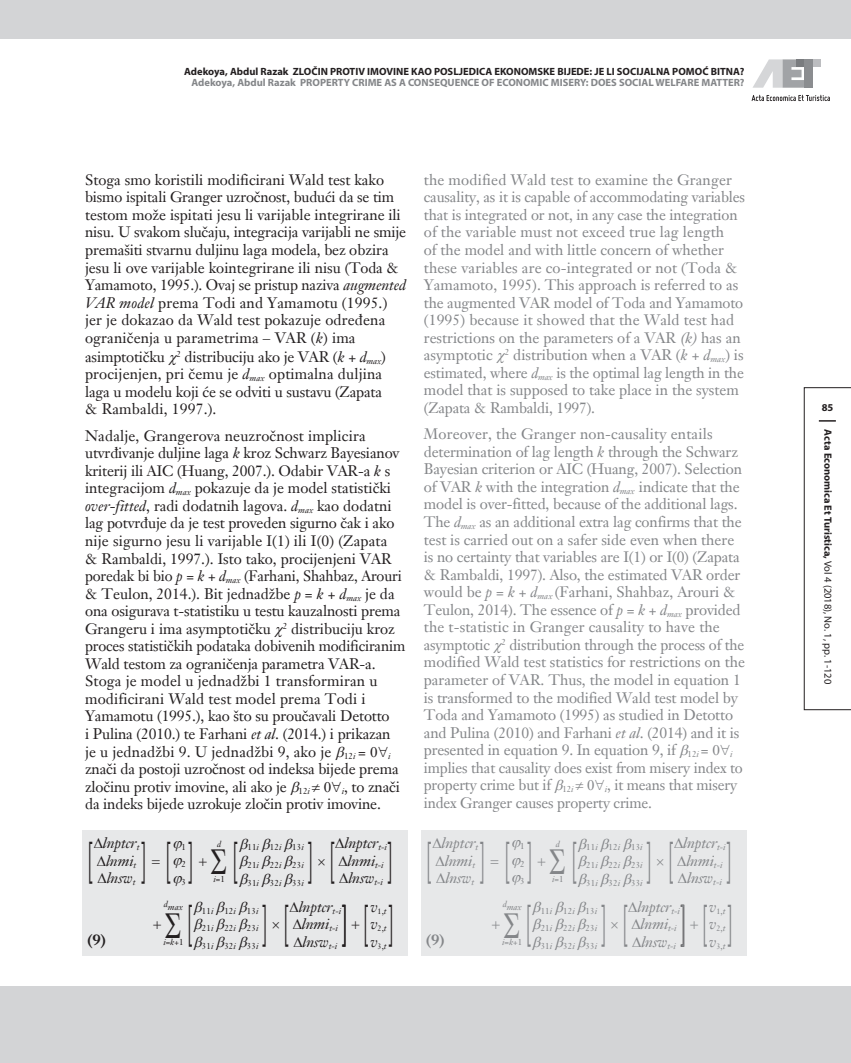
<style>
.page{position:relative;width:851px;height:1063px;background:#fff}
.page>*{position:absolute;margin:0;border:0;box-sizing:border-box;transform-origin:0 0}
.t1{font:15px/17.5px "Janson HR";letter-spacing:-.01em;color:#848689}
.t2{font:15px/17.5px "Janson HR";letter-spacing:-.01em;color:#231f20}
.t3{font:italic 15px/17.5px "Janson HR";color:#848689}
.t4{font:italic 15px/17.5px "Janson HR";color:#231f20}
.t5{font:700 15px "Janson HR";color:#848689}
.t6{font:700 15px "Janson HR";color:#231f20}
.t7{font:700 10.5px "Myriad Pro";color:#231f20}
.t8{font:700 10.5px "Myriad Pro";color:#848689}
.t9{font:8.7px/17.5px "Janson HR";letter-spacing:.01em;color:#848689;text-align:justify}
.t10{font:8.7px/17.5px "Janson HR";letter-spacing:.01em;color:#231f20;text-align:justify}
.t11{font:italic 8.7px "Janson HR";color:#848689}
.t12{font:italic 8.7px "Janson HR";color:#231f20}
.s1{font-style:italic}
.s2{font-weight:400}
</style>
<div class="page">
<div style="left:0;top:0;width:850px;height:38px;background:#d3d4d6"></div>
<div style="left:0;top:986px;width:850px;height:77px;background:#d3d4d6"></div>
<svg style="left:803px;top:387px;width:47px;height:323px"></svg>
<svg style="left:753px;top:59px;width:50px;height:29px"></svg>
<div style="left:803px;top:59px;width:9px;height:29px;background:#8b8d90"></div>
<div style="left:796px;top:59px;width:7px;height:8px;background:#7a7c7f"></div>
<div style="left:812px;top:59px;width:8px;height:8px;background:#bcbdc0"></div>
<svg style="left:751px;top:95px;width:78px;height:6px"></svg>
<div style="left:421px;top:831px;width:325px;height:125px;background:#e7e8e9"></div>
<div style="left:82px;top:831px;width:325px;height:125px;background:#e7e8e9"></div>
<p class="t7" style="left:184px;top:64px;width:562px">Adekoya, Abdul Razak ZLOČIN PROTIV IMOVINE KAO POSLJEDICA EKONOMSKE BIJEDE: JE LI SOCIJALNA POMOĆ BITNA?</p>
<p class="t8" style="left:191px;top:76px;width:554px">Adekoya, Abdul Razak PROPERTY CRIME AS A CONSEQUENCE OF ECONOMIC MISERY: DOES SOCIAL WELFARE MATTER?</p>
<p class="t2" style="left:85px;top:171px;width:322px">Stoga smo koristili modificirani Wald test kako bismo ispitali Granger uzročnost, budući da se tim testom može ispitati jesu li varijable integrirane ili nisu. U svakom slučaju, integracija varijabli ne smije premašiti stvarnu duljinu laga modela, bez obzira jesu li ove varijable kointegrirane ili nisu (Toda &amp; Yamamoto, 1995.). Ovaj se pristup naziva <span class="s1">augmented VAR model</span> prema Todi and Yamamotu (1995.) jer je dokazao da Wald test pokazuje određena ograničenja u parametrima – VAR (<span class="s1">k</span>) ima</p>
<p class="t2" style="left:85px;top:348px;width:302px">asimptotičku <sup>2</sup> distribuciju ako je VAR (<span class="s1">k</span> + <span class="s1">d</span><sub>max</sub>) procijenjen, pri čemu je <span class="s1">d</span><sub>max</sub> optimalna duljina laga u modelu koji će se odviti u sustavu (Zapata &amp; Rambaldi, 1997.).</p>
<p class="t2" style="left:85px;top:427px;width:321px">Nadalje, Grangerova neuzročnost implicira utvrđivanje duljine laga <span class="s1">k</span> kroz Schwarz Bayesianov kriterij ili AIC (Huang, 2007.). Odabir VAR-a <span class="s1">k</span> s integracijom <span class="s1">d</span><sub>max</sub> pokazuje da je model statistički <span class="s1">over-fitted</span>, radi dodatnih lagova. <span class="s1">d</span><sub>max</sub> kao dodatni lag potvrđuje da je test proveden sigurno čak i ako nije sigurno jesu li varijable I(1) ili I(0) (Zapata<br>&amp; Rambaldi, 1997.). Isto tako, procijenjeni VAR poredak bi bio <span class="s1">p</span> = <span class="s1">k</span> + <span class="s1">d</span><sub>max</sub> (Farhani, Shahbaz, Arouri &amp; Teulon, 2014.). Bit jednadžbe <span class="s1">p</span> = <span class="s1">k</span> + <span class="s1">d</span><sub>max</sub> je da ona osigurava t-statistiku u testu kauzalnosti prema Grangeru i ima asymptotičku <sup>2</sup> distribuciju kroz proces statističkih podataka dobivenih modificiranim Wald testom za ograničenja parametra VAR-a.<br>Stoga je model u jednadžbi 1 transformiran u modificirani Wald test model prema Todi i Yamamotu (1995.), kao što su proučavali Detotto<br>i Pulina (2010.) te Farhani <span class="s1">et al</span>. (2014.) i prikazan je u jednadžbi 9. U jednadžbi 9, ako je <sub>12</sub><sub>i</sub> = ∀<sub>i </sub>znači da postoji uzročnost od indeksa bijede prema zločinu protiv imovine, ali ako je <sub>12</sub><sub>i</sub> ≠ ∀<sub>i</sub>, to znači da indeks bijede uzrokuje zločin protiv imovine.</p>
<p class="t4" style="left:94px;top:834px;width:47px">∆lnptcr<sub>t </sub>∆lnmi<sub>t </sub>∆lnsw<sub>t</sub></p>
<p class="t10" style="left:181px;top:838px;width:6px">1<br>2<br>3</p>
<p class="t12" style="left:217px;top:838px;width:6px">d</p>
<p class="t10" style="left:213px;top:870px;width:13px"><span class="s1">i</span>=1</p>
<p class="t10" style="left:247px;top:839px;width:58px">11<span class="s1">i</span> 12<span class="s1">i</span> 13<span class="s1">i </span>21<span class="s1">i</span> 22<span class="s1">i</span> 23<span class="s1">i </span>31<span class="s1">i</span> 32<span class="s1">i</span> 33<span class="s1">i</span></p>
<p class="t4" style="left:335px;top:834px;width:53px">∆lnptcr<sub>t-i </sub>∆lnmi<sub>t-i </sub>∆lnsw<sub>t-i</sub></p>
<p class="t6" style="left:87px;top:930px;width:20px">(9)</p>
<p class="t12" style="left:164px;top:902px;width:21px">dmax</p>
<p class="t10" style="left:163px;top:933px;width:22px"><span class="s1">i</span>=<span class="s1">k</span>+1</p>
<p class="t10" style="left:202px;top:902px;width:58px">11<span class="s1">i</span> 12<span class="s1">i</span> 13<span class="s1">i </span>21<span class="s1">i</span> 22<span class="s1">i</span> 23<span class="s1">i </span>31<span class="s1">i</span> 32<span class="s1">i</span> 33<span class="s1">i</span></p>
<p class="t4" style="left:289px;top:898px;width:53px">∆lnptcr<sub>t-i </sub>∆lnmi<sub>t-i </sub>∆lnsw<sub>t-i</sub></p>
<p class="t4" style="left:370px;top:898px;width:18px;text-align:justify">v<sub>1</sub><sub>,</sub><sub>t </sub>v<sub>2</sub><sub>,</sub><sub>t </sub>v<sub>3</sub><sub>,</sub><sub>t</sub></p>
<p class="t1" style="left:424px;top:171px;width:323px">the modified Wald test to examine the Granger causality, as it is capable of accommodating variables that is integrated or not, in any case the integration of the variable must not exceed true lag length<br>of the model and with little concern of whether these variables are co-integrated or not (Toda &amp; Yamamoto, 1995). This approach is referred to as the augmented VAR model of Toda and Yamamoto (1995) because it showed that the Wald test had restrictions on the parameters of a VAR <span class="s1">(k)</span> has an asymptotic <sup>2</sup> distribution when a VAR (<span class="s1">k</span> + <span class="s1">d</span><sub>max</sub>) is estimated, where <span class="s1">d</span><sub>max</sub> is the optimal lag length in the model that is supposed to take place in the system (Zapata &amp; Rambaldi, 1997).</p>
<p class="t1" style="left:424px;top:425px;width:323px">Moreover, the Granger non-causality entails determination of lag length <span class="s1">k</span> through the Schwarz Bayesian criterion or AIC (Huang, 2007). Selection of VAR <span class="s1">k</span> with the integration <span class="s1">d</span><sub>max</sub> indicate that the model is over-fitted, because of the additional lags.<br>The <span class="s1">d</span><sub>max</sub> as an additional extra lag confirms that the test is carried out on a safer side even when there is no certainty that variables are I(1) or I(0) (Zapata &amp; Rambaldi, 1997). Also, the estimated VAR order would be <span class="s1">p</span> = <span class="s1">k</span> + <span class="s1">d</span><sub>max</sub> (Farhani, Shahbaz, Arouri &amp; Teulon, 2014). The essence of <span class="s1">p</span> = <span class="s1">k</span> + <span class="s1">d</span><sub>max</sub> provided the t-statistic in Granger causality to have the asymptotic <sup>2</sup> distribution through the process of the modified Wald test statistics for restrictions on the parameter of VAR. Thus, the model in equation 1 is transformed to the modified Wald test model by Toda and Yamamoto (1995) as studied in Detotto and Pulina (2010) and Farhani <span class="s1">et al</span>. (2014) and it is presented in equation 9. In equation 9, if <sub>12</sub><sub>i</sub> = ∀<sub>i </sub>implies that causality does exist from misery index to property crime but if <sub>12</sub><sub>i</sub> ≠ ∀<sub>i</sub>, it means that misery index Granger causes property crime.</p>
<p class="t7" style="left:834px;top:429px;width:256px;rotate:90deg">Acta Economica Et Turistica, <span class="s2">Vol 4 (2018), No. 1, pp. 1-120</span></p>
<p class="t7" style="left:821px;top:401px;width:13px">85</p>
<p class="t3" style="left:432px;top:834px;width:47px">∆lnptcr<sub>t </sub>∆lnmi<sub>t </sub>∆lnsw<sub>t</sub></p>
<p class="t9" style="left:520px;top:837px;width:6px">1<br>2<br>3</p>
<p class="t11" style="left:556px;top:838px;width:6px">d</p>
<p class="t9" style="left:552px;top:870px;width:13px"><span class="s1">i</span>=1</p>
<p class="t9" style="left:586px;top:839px;width:58px">11<span class="s1">i</span> 12<span class="s1">i</span> 13<span class="s1">i </span>21<span class="s1">i</span> 22<span class="s1">i</span> 23<span class="s1">i </span>31<span class="s1">i</span> 32<span class="s1">i</span> 33<span class="s1">i</span></p>
<p class="t3" style="left:674px;top:834px;width:53px">∆lnptcr<sub>t-i </sub>∆lnmi<sub>t-i </sub>∆lnsw<sub>t-i</sub></p>
<p class="t5" style="left:426px;top:930px;width:20px">(9)</p>
<p class="t11" style="left:502px;top:902px;width:21px">dmax</p>
<p class="t9" style="left:502px;top:933px;width:22px"><span class="s1">i</span>=<span class="s1">k</span>+1</p>
<p class="t9" style="left:540px;top:902px;width:58px">11<span class="s1">i</span> 12<span class="s1">i</span> 13<span class="s1">i </span>21<span class="s1">i</span> 22<span class="s1">i</span> 23<span class="s1">i </span>31<span class="s1">i</span> 32<span class="s1">i</span> 33<span class="s1">i</span></p>
<p class="t3" style="left:628px;top:898px;width:53px">∆lnptcr<sub>t-i </sub>∆lnmi<sub>t-i </sub>∆lnsw<sub>t-i</sub></p>
<p class="t3" style="left:709px;top:898px;width:18px;text-align:justify">v<sub>1</sub><sub>,</sub><sub>t </sub>v<sub>2</sub><sub>,</sub><sub>t </sub>v<sub>3</sub><sub>,</sub><sub>t</sub></p>
</div>
